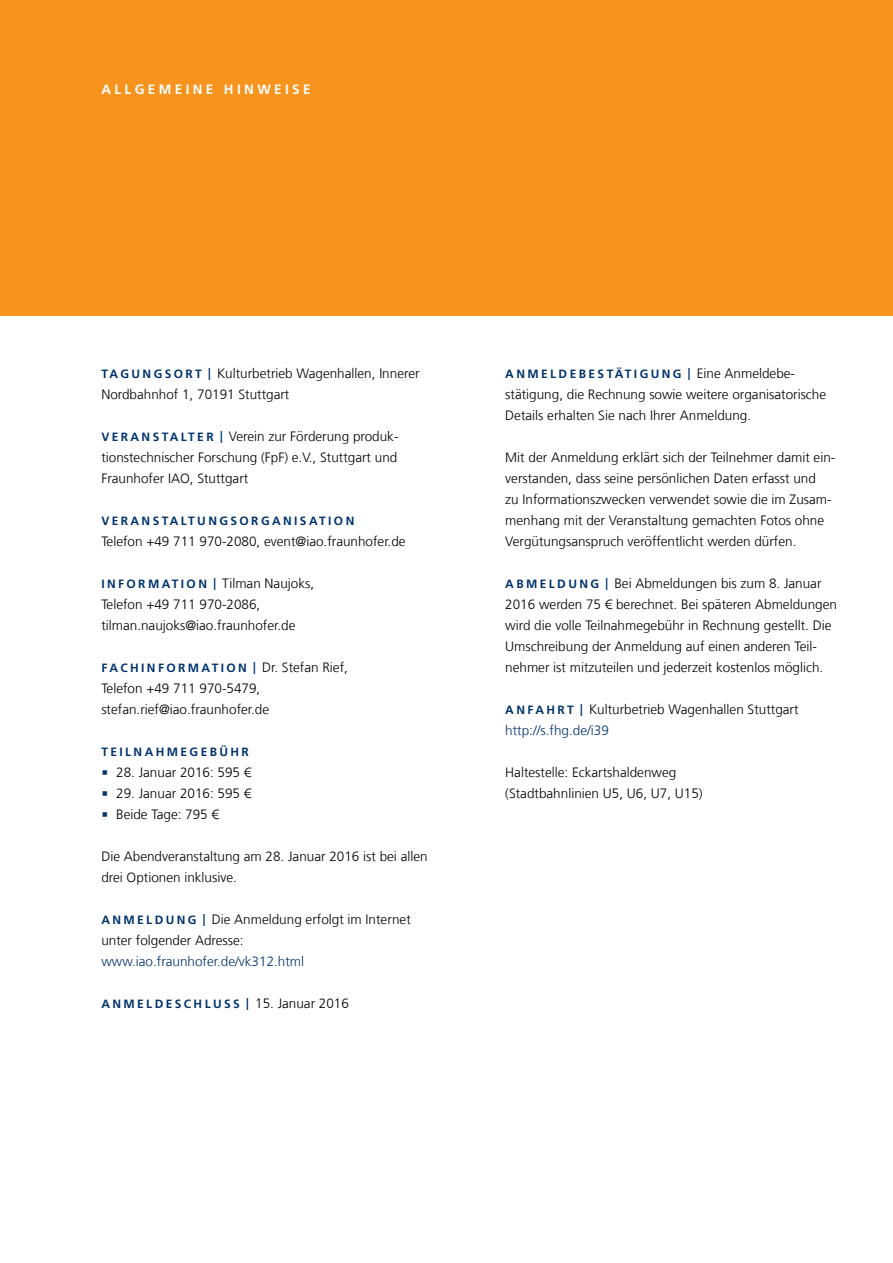
<style>
.page{position:relative;width:893px;height:1263px;background:#fff}
.page>*{position:absolute;margin:0;border:0;box-sizing:border-box;transform-origin:0 0}
.t1{font:300 13.5px/21px "Frutiger LT Com";color:#000}
.t2{font:300 13.5px "Frutiger LT Com";color:#00346d}
.t3{font:700 13.5px "Frutiger LT Com";letter-spacing:.25em;color:#fff}
.t4{font:700 12px "Frutiger LT Com";letter-spacing:.2em;color:#00346d}
.s1{font-weight:700;font-size:12px;color:#00346d}
.s2{color:#00346d}
</style>
<div class="page">
<div style="left:0;top:0;width:893px;height:315px;background:#f7941e"></div>
<p class="t3" style="left:101px;top:82px;width:84px">ALL GE MEINE</p>
<p class="t3" style="left:224px;top:82px;width:60px">HIN WEISE</p>
<p class="t1" style="left:101px;top:363px;width:320px;text-indent:107px"><span class="s1">|</span> Kulturbetrieb Wagenhallen, Innerer<br>Nordbahnhof 1, 70191 Stuttgart</p>
<p class="t4" style="left:101px;top:430px;width:21px">VERANSTALTER</p>
<p class="t4" style="left:101px;top:367px;width:73px">TA GUN GSORT</p>
<p class="t1" style="left:101px;top:426px;width:299px;text-align:justify;text-indent:119px"><span class="s1">|</span> Verein zur Förderung produk&shy;tionstechnischer Forschung (FpF) e.V., Stuttgart und Fraunhofer IAO, Stuttgart</p>
<p class="t4" style="left:101px;top:514px;width:21px">VERANSTALTUN</p>
<p class="t4" style="left:219px;top:514px;width:22px">GSOR</p>
<p class="t4" style="left:261px;top:514px;width:22px">GANISATION</p>
<p class="t1" style="left:101px;top:531px;width:306px">Telefon +49 711 970-2080, event@iao.fraunhofer.de</p>
<p class="t4" style="left:101px;top:577px;width:17px">INFOR</p>
<p class="t4" style="left:148px;top:577px;width:23px">MATION</p>
<p class="t1" style="left:101px;top:573px;width:214px;text-indent:112px"><span class="s1">|</span> Tilman Naujoks,<br>Telefon +49 711 970-2086, tilman.naujoks@iao.fraunhofer.de</p>
<p class="t4" style="left:101px;top:661px;width:39px">FA CHINFOR</p>
<p class="t4" style="left:188px;top:661px;width:23px">MATION</p>
<p class="t1" style="left:101px;top:657px;width:248px;text-indent:152px"><span class="s1">|</span> Dr. Stefan Rief,<br>Telefon +49 711 970-5479, stefan.rief@iao.fraunhofer.de</p>
<p class="t4" style="left:101px;top:745px;width:19px">TEILNAH</p>
<p class="t4" style="left:167px;top:745px;width:64px">ME GE BÜHR</p>
<p class="t1" style="left:116px;top:762px;width:137px">28. Januar 2016: 595 €</p>
<p class="t1" style="left:116px;top:783px;width:137px">29. Januar 2016: 595 €<br>Beide Tage: 795 €</p>
<p class="t1" style="left:101px;top:846px;width:328px">Die Abendveranstaltung am 28. Januar 2016 ist bei allen drei Optionen inklusive.</p>
<p class="t1" style="left:101px;top:909px;width:311px"><span class="s1">A N M EL D UN G |</span> Die Anmeldung erfolgt im Internet unter folgender Adresse:</p>
<p class="t2" style="left:101px;top:953px;width:204px">www.iao.fraunhofer.de/vk312.html</p>
<p class="t4" style="left:101px;top:997px;width:102px">AN MEL DES CHLUSS</p>
<p class="t1" style="left:246px;top:993px;width:104px"><span class="s1">|</span> 15. Januar 2016</p>
<p class="t1" style="left:505px;top:363px;width:322px;text-indent:109px"><span class="s1">ÄTI G UN G |</span> Eine Anmeldebe&shy;stätigung, die Rechnung sowie weitere organisatorische<br>Details erhalten Sie nach Ihrer Anmeldung.</p>
<p class="t1" style="left:505px;top:447px;width:332px">Mit der Anmeldung erklärt sich der Teilnehmer damit ein&shy;verstanden, dass seine persönlichen Daten erfasst und<br>zu Informationszwecken verwendet sowie die im Zusam&shy;menhang mit der Veranstaltung gemachten Fotos ohne Vergütungsanspruch veröffentlicht werden dürfen.</p>
<p class="t1" style="left:505px;top:573px;width:333px"><span class="s1">A B M EL D UN G |</span> Bei Abmeldungen bis zum 8. Januar 2016 werden 75 € berechnet. Bei späteren Abmeldungen wird die volle Teilnahmegebühr in Rechnung gestellt. Die Umschreibung der Anmeldung auf einen anderen Teil&shy;nehmer ist mitzuteilen und jederzeit kostenlos möglich.</p>
<p class="t4" style="left:505px;top:703px;width:21px">ANFAHRT</p>
<p class="t4" style="left:505px;top:367px;width:93px">AN MEL DE BEST</p>
<p class="t1" style="left:505px;top:699px;width:295px;text-indent:75px"><span class="s1">|</span> Kulturbetrieb Wagenhallen Stuttgart <span class="s2">http://s.fhg.de/i39</span></p>
<p class="t1" style="left:505px;top:762px;width:199px">Haltestelle: Eckartshaldenweg (Stadtbahnlinien U5, U6, U7, U15)</p>
</div>
